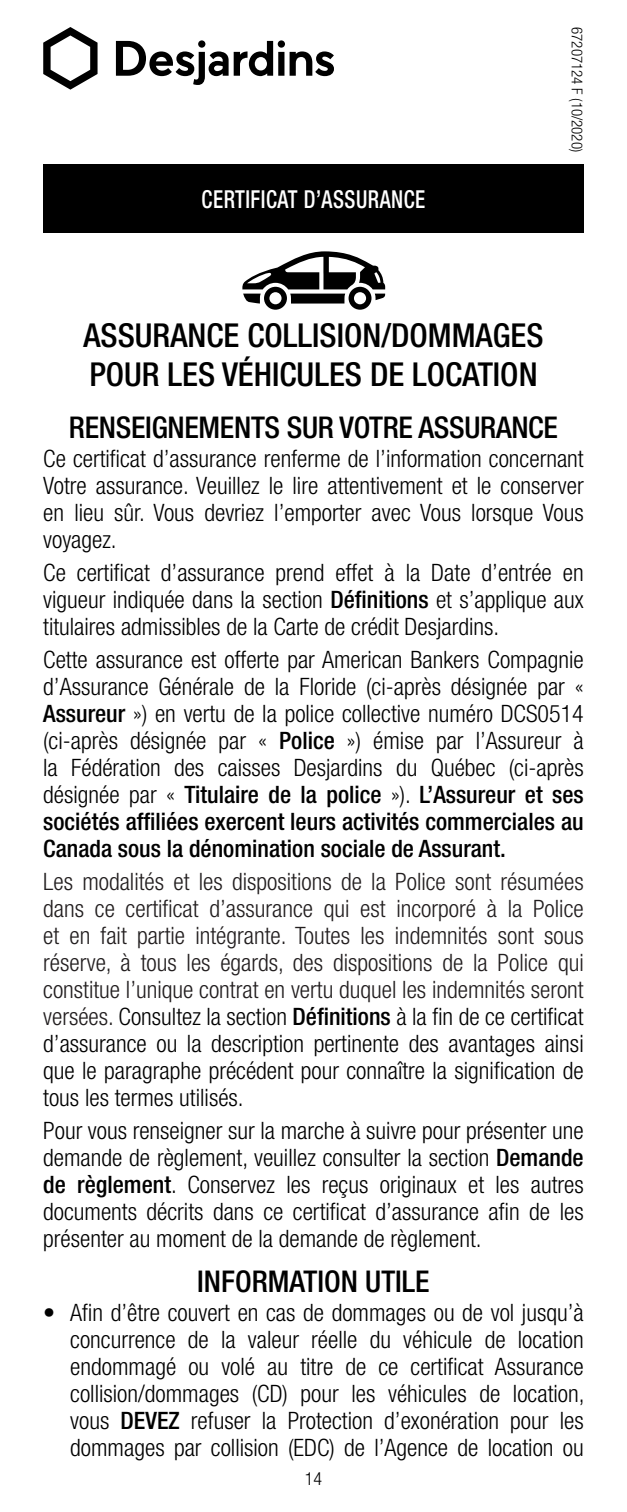
<style>
.page{position:relative;width:627px;height:1512px;background:#fff}
.page>*{position:absolute;margin:0;border:0;box-sizing:border-box;transform-origin:0 0}
.t1{font:500 condensed 33px/39px "Helvetica Neue";color:#000}
.t2{font:500 condensed 30px "Helvetica Neue";letter-spacing:-.01em;color:#000}
.t3{font:500 condensed 24.9px "Helvetica Neue";letter-spacing:.025em;color:#fff;scale:.85 1}
.t4{font:300 condensed 24px/27px "Helvetica Neue";color:#000;text-align:justify}
.t5{font:300 condensed 24px/27px "Helvetica Neue";color:#221e1f;text-align:justify}
.t6{font:300 condensed 18px "Helvetica Neue";color:#000}
.t7{font:300 condensed 15px "Helvetica Neue";color:#000}
.s1{font-weight:500}
.s2{color:#000}
.s3{font-weight:500;color:#000}
.s4{font-weight:500;font-stretch:normal}
</style>
<div class="page">
<div style="left:43px;top:164px;width:540px;height:69px;background:#000"></div>
<svg style="left:43px;top:27px;width:54px;height:63px"></svg>
<div style="left:278px;top:52px;width:6px;height:24px;background:#000"></div>
<svg style="left:277px;top:40px;width:8px;height:8px"></svg>
<svg style="left:289px;top:51px;width:45px;height:25px"></svg>
<svg style="left:116px;top:40px;width:157px;height:45px"></svg>
<svg style="left:242px;top:251px;width:143px;height:59px"></svg>
<h1 class="t3" style="left:201px;top:184px;width:265px">CERTIFICAT D’ASSURANCE</h1>
<p class="t7" style="left:585px;top:27px;width:127px;rotate:90deg">67207124 F (10/2020)</p>
<h2 class="t1" style="left:83px;top:315px;width:461px">ASSURANCE COLLISION/DOMMAGES<br>POUR LES VÉHICULES DE LOCATION</h2>
<h3 class="t2" style="left:69px;top:409px;width:490px">RENSEIGNEMENTS SUR VOTRE ASSURANCE</h3>
<p class="t4" style="left:43px;top:445px;width:541px">Ce certificat d’assurance renferme de l’information concernant Votre assurance. Veuillez le lire attentivement et le conserver en lieu sûr. Vous devriez l’emporter avec Vous lorsque Vous voyagez.</p>
<p class="t4" style="left:43px;top:559px;width:541px">Ce certificat d’assurance prend effet à la Date d’entrée en vigueur indiquée dans la section <span class="s1">Définitions</span> et s’applique aux titulaires admissibles de la Carte de crédit Desjardins.</p>
<p class="t4" style="left:43px;top:646px;width:542px">Cette assurance est offerte par American Bankers Compagnie d’Assurance Générale de la Floride (ci-après désignée par « <span class="s1">Assureur</span> ») en vertu de la police collective numéro DCS0514 (ci-après désignée par « <span class="s1">Police</span> ») émise par l’Assureur à la Fédération des caisses Desjardins du Québec (ci-après désignée par « <span class="s1">Titulaire de la police</span> »). <span class="s1">L’Assureur et ses sociétés affiliées exercent leurs activités commerciales au Canada sous la dénomination sociale de Assurant.</span></p>
<p class="t5" style="left:43px;top:868px;width:542px">Les modalités et les dispositions de la Police sont résumées dans ce certificat d’assurance qui est incorporé à la Police et en fait partie intégrante. Toutes les indemnités sont sous réserve, à tous les égards, des dispositions de la Police qui constitue l’unique contrat en vertu duquel les indemnités seront versées. <span class="s2">Consultez la section</span> <span class="s3">Définitions</span> <span class="s2">à la fin de ce certificat d’assurance ou la description pertinente des avantages ainsi que le paragraphe précédent pour connaître la signification de tous les termes utilisés.</span></p>
<p class="t4" style="left:43px;top:1117px;width:542px">Pour vous renseigner sur la marche à suivre pour présenter une demande de règlement, veuillez consulter la section <span class="s1">Demande de règlement</span>. Conservez les reçus originaux et les autres documents décrits dans ce certificat d’assurance afin de les présenter au moment de la demande de règlement.</p>
<h3 class="t2" style="left:197px;top:1264px;width:234px">INFORMATION UTILE</h3>
<p class="t4" style="left:70px;top:1299px;width:515px;text-indent:-27px"><span class="s4">•</span> Afin d’être couvert en cas de dommages ou de vol jusqu’à concurrence de la valeur réelle du véhicule de location endommagé ou volé au titre de ce certificat Assurance collision/ dommages (CD) pour les véhicules de location, vous <span class="s1">DEVEZ</span> refuser la Protection d’exonération pour les dommages par collision (EDC) de l’Agence de location ou</p>
<p class="t6" style="left:305px;top:1468px;width:19px">14</p>
</div>
